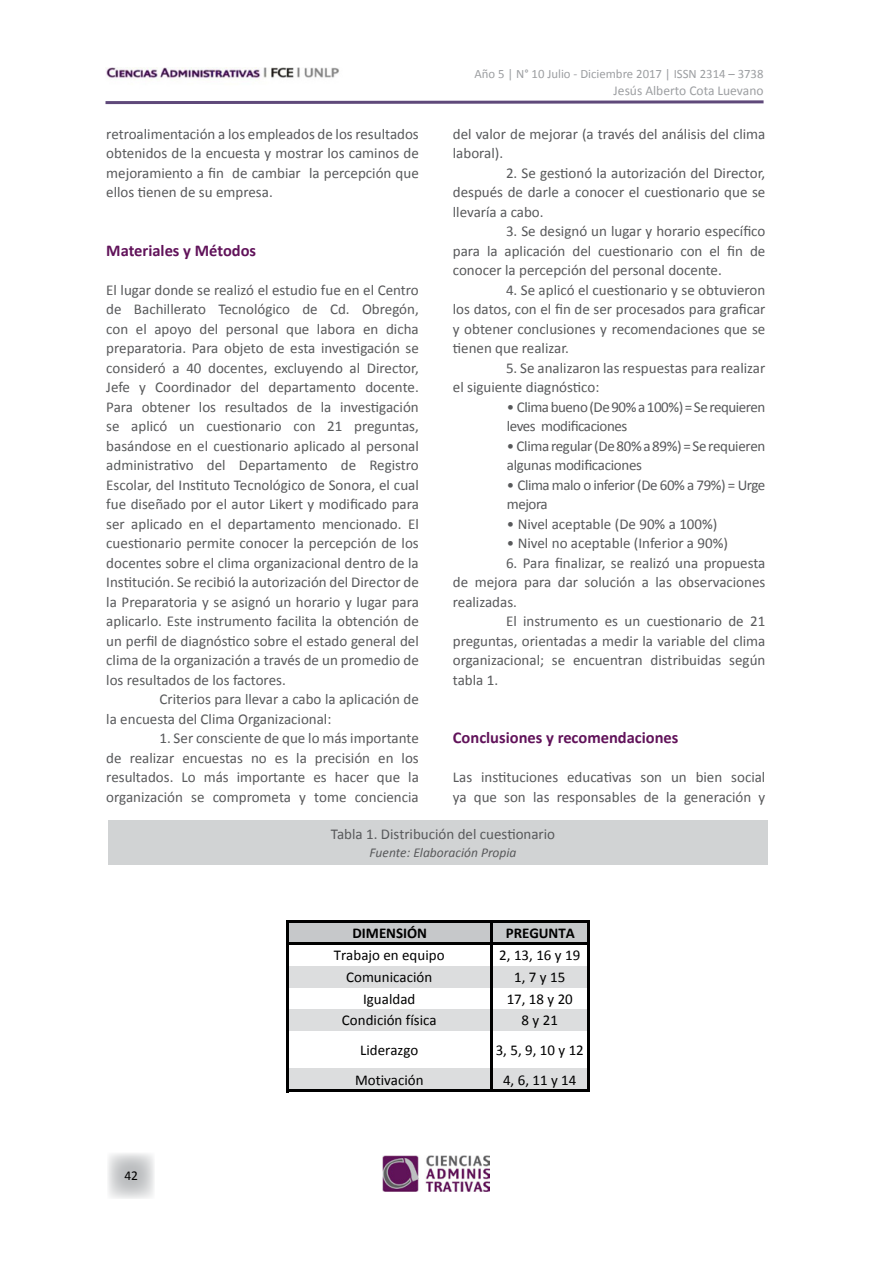
<style>
.page{position:relative;width:893px;height:1263px;background:#fff}
.page>*{position:absolute;margin:0;border:0;box-sizing:border-box;transform-origin:0 0}
.t1{font:700 16.5px "Calibri";color:#61135a}
.t2{font:15px/19.5px "Calibri";color:#58595b;text-align:justify}
.t3{font:15px "Calibri";color:#000}
.t4{font:15px/19.5px "Calibri";letter-spacing:-.03em;color:#58595b}
.t5{font:15px/19.5px "Calibri";letter-spacing:-.02em;color:#58595b}
.t6{font:700 15px "Calibri";color:#000}
.t7{font:italic 13.5px "Calibri";color:#58595b}
.t8{font:13.5px "Calibri";color:#9d9fa2}
.t9{font:13.5px "Calibri";color:#000}
.t10{font:12.75px "Calibri";color:#9d9fa2}
</style>
<div class="page">
<svg style="left:108px;top:1153px;width:46px;height:46px;background:#d7d8d9"></svg>
<img style="left:383px;top:1155px;width:107px;height:36px">
<img style="left:106px;top:67px;width:233px;height:13px">
<svg style="left:105px;top:100px;width:659px;height:5px"></svg>
<div style="left:108px;top:820px;width:659px;height:44px;background:#d1d3d4"></div>
<div style="left:288px;top:921px;width:300px;height:23px;background:#c6c8ca"></div>
<div style="left:288px;top:966px;width:300px;height:22px;background:#dcddde"></div>
<div style="left:288px;top:987px;width:300px;height:22px;background:#fff"></div>
<div style="left:288px;top:1009px;width:300px;height:22px;background:#dcddde"></div>
<div style="left:288px;top:1068px;width:300px;height:23px;background:#dcddde"></div>
<hr style="left:286px;top:920px;width:2px;height:172px;background:#000">
<hr style="left:490px;top:922px;width:3px;height:170px;background:#000">
<hr style="left:587px;top:922px;width:2px;height:170px;background:#000">
<hr style="left:288px;top:920px;width:301px;height:2px;background:#000">
<hr style="left:288px;top:942px;width:301px;height:3px;background:#000">
<hr style="left:288px;top:1089px;width:301px;height:3px;background:#000">
<p class="t10" style="left:474px;top:65px;width:291px">Año 5 | N° 10 Julio - Diciembre 2017 | ISSN 2314 – 3738</p>
<p class="t8" style="left:614px;top:82px;width:151px">Jesús Alberto Cota Luevano</p>
<p class="t2" style="left:453px;top:124px;width:314px">del valor de mejorar (a través del análisis del clima laboral).</p>
<p class="t2" style="left:453px;top:163px;width:314px;text-indent:53px">2. Se gestionó la autorización del Director, después de darle a conocer el cuestionario que se llevaría a cabo.</p>
<p class="t2" style="left:453px;top:222px;width:314px;text-indent:53px">3. Se designó un lugar y horario específico para la aplicación del cuestionario con el fin de conocer la percepción del personal docente.</p>
<p class="t2" style="left:453px;top:280px;width:314px;text-indent:53px">4. Se aplicó el cuestionario y se obtuvieron los datos, con el fin de ser procesados para graficar y obtener conclusiones y recomendaciones que se tienen que realizar.</p>
<p class="t2" style="left:453px;top:358px;width:314px;text-indent:53px">5. Se analizaron las respuestas para realizar el siguiente diagnóstico:</p>
<p class="t4" style="left:507px;top:397px;width:260px">• Clima bueno (De 90% a 100%) = Se requieren leves modificaciones</p>
<p class="t5" style="left:507px;top:436px;width:260px">• Clima regular (De 80% a 89%) = Se requieren algunas modificaciones</p>
<p class="t4" style="left:507px;top:475px;width:260px">• Clima malo o inferior (De 60% a 79%) = Urge mejora</p>
<p class="t2" style="left:507px;top:514px;width:212px">• Nivel aceptable (De 90% a 100%)</p>
<p class="t2" style="left:507px;top:534px;width:223px">• Nivel no aceptable (Inferior a 90%)</p>
<p class="t2" style="left:453px;top:553px;width:314px;text-indent:53px">6. Para finalizar, se realizó una propuesta de mejora para dar solución a las observaciones realizadas.</p>
<p class="t2" style="left:453px;top:612px;width:314px;text-indent:53px">El instrumento es un cuestionario de 21 preguntas, orientadas a medir la variable del clima organizacional; se encuentran distribuidas según tabla 1.</p>
<p class="t2" style="left:106px;top:124px;width:314px">retroalimentación a los empleados de los resultados obtenidos de la encuesta y mostrar los caminos de mejoramiento a fin de cambiar la percepción que ellos tienen de su empresa.</p>
<p class="t1" style="left:106px;top:240px;width:151px">Materiales y Métodos</p>
<p class="t2" style="left:106px;top:280px;width:314px">El lugar donde se realizó el estudio fue en el Centro de Bachillerato Tecnológico de Cd. Obregón, con el apoyo del personal que labora en dicha preparatoria. Para objeto de esta investigación se consideró a 40 docentes, excluyendo al Director, Jefe y Coordinador del departamento docente.<br>Para obtener los resultados de la investigación se aplicó un cuestionario con 21 preguntas, basándose en el cuestionario aplicado al personal administrativo del Departamento de Registro Escolar, del Instituto Tecnológico de Sonora, el cual fue diseñado por el autor Likert y modificado para ser aplicado en el departamento mencionado. El cuestionario permite conocer la percepción de los docentes sobre el clima organizacional dentro de la Institución. Se recibió la autorización del Director de la Preparatoria y se asignó un horario y lugar para aplicarlo. Este instrumento facilita la obtención de un perfil de diagnóstico sobre el estado general del clima de la organización a través de un promedio de los resultados de los factores.</p>
<p class="t2" style="left:106px;top:690px;width:314px;text-indent:53px">Criterios para llevar a cabo la aplicación de la encuesta del Clima Organizacional:</p>
<p class="t2" style="left:106px;top:729px;width:314px;text-indent:53px">1. Ser consciente de que lo más importante de realizar encuestas no es la precisión en los resultados. Lo más importante es hacer que la organización se comprometa y tome conciencia</p>
<p class="t1" style="left:453px;top:727px;width:227px">Conclusiones y recomendaciones</p>
<p class="t2" style="left:453px;top:768px;width:314px">Las instituciones educativas son un bien social ya que son las responsables de la generación y</p>
<p class="t2" style="left:331px;top:824px;width:226px">Tabla 1. Distribución del cuestionario</p>
<p class="t7" style="left:370px;top:843px;width:148px">Fuente: Elaboración Propia</p>
<p class="t9" style="left:124px;top:1166px;width:15px">42</p>
<p class="t6" style="left:353px;top:923px;width:76px">DIMENSIÓN</p>
<p class="t6" style="left:506px;top:923px;width:71px">PREGUNTA</p>
<p class="t3" style="left:334px;top:945px;width:112px">Trabajo en equipo</p>
<p class="t3" style="left:499px;top:945px;width:82px">2, 13, 16 y 19</p>
<p class="t3" style="left:346px;top:967px;width:87px">Comunicación</p>
<p class="t3" style="left:514px;top:967px;width:53px">1, 7 y 15</p>
<p class="t3" style="left:363px;top:989px;width:54px">Igualdad</p>
<p class="t3" style="left:507px;top:989px;width:68px">17, 18 y 20</p>
<p class="t3" style="left:342px;top:1011px;width:96px">Condición física</p>
<p class="t3" style="left:522px;top:1011px;width:38px">8 y 21</p>
<p class="t3" style="left:360px;top:1040px;width:60px">Liderazgo</p>
<p class="t3" style="left:496px;top:1040px;width:90px">3, 5, 9, 10 y 12</p>
<p class="t3" style="left:355px;top:1070px;width:70px">Motivación</p>
<p class="t3" style="left:503px;top:1070px;width:75px">4, 6, 11 y 14</p>
</div>
